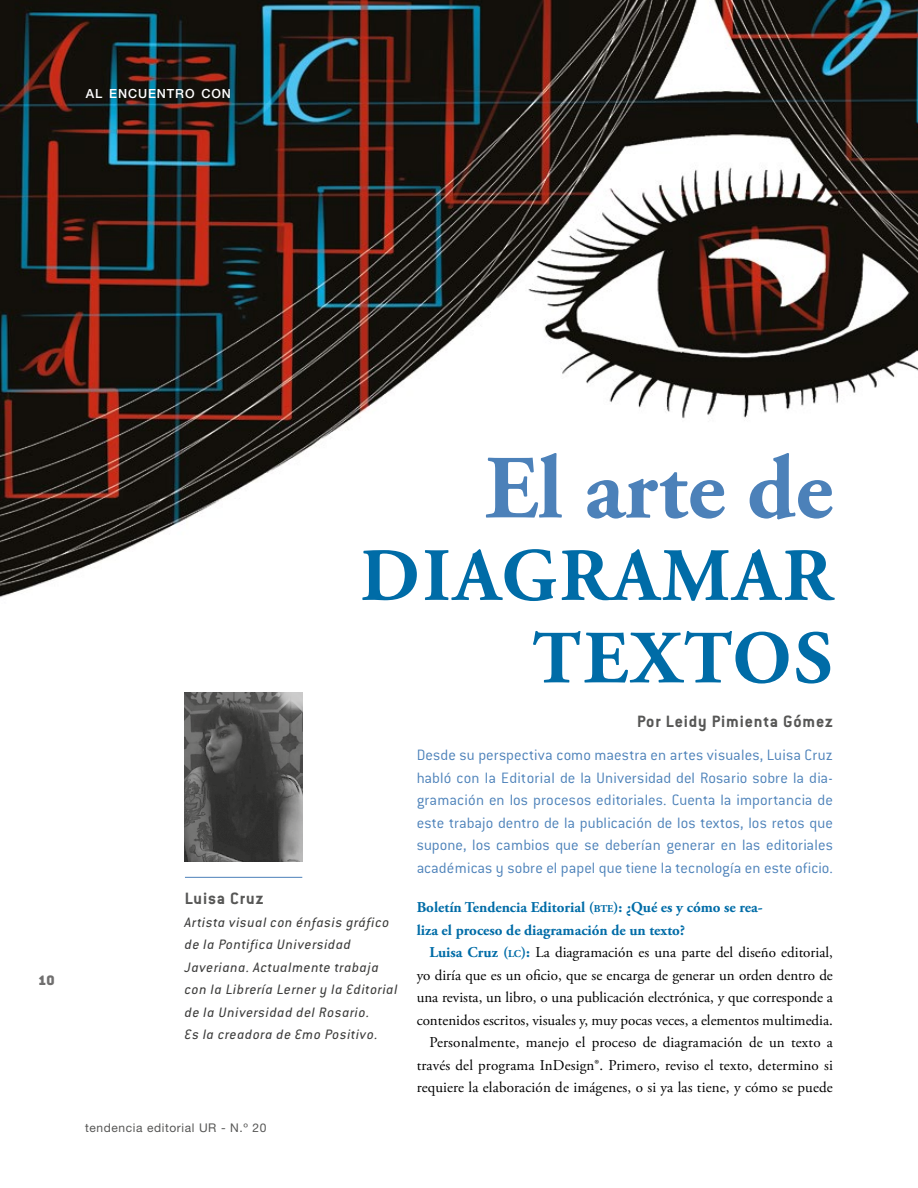
<style>
.page{position:relative;width:918px;height:1188px;background:#fff}
.page>*{position:absolute;margin:0;border:0;box-sizing:border-box;transform-origin:0 0}
.t1{font:700 90px "Adobe Garamond Pro";color:#4c81b9}
.t2{font:700 75px/82.5px "Adobe Garamond Pro";letter-spacing:.04em;color:#006ca7;text-align:right}
.t3{font:700 18px "Conduit ITC Std";letter-spacing:.05em;color:#575756}
.t4{font:300 16.5px/22.5px "Conduit ITC Std";letter-spacing:.005em;color:#4c81b9;text-align:justify}
.t5{font:15px/22.5px "Adobe Garamond Pro";color:#000;text-align:right}
.t6{font:italic 15px/22.5px "Conduit ITC Std";letter-spacing:.05em;color:#3c3c3b}
.t7{font:700 15px/22.5px "Adobe Garamond Pro";color:#006ca7}
.t8{font:900 15px "Conduit ITC Std";color:#706f6f}
.t9{font:500 12.6px "Helvetica Neue LT Std";letter-spacing:.07em;color:#fff}
.t10{font:12px "Helvetica Neue LT Std";letter-spacing:.05em;color:#575756}
.s1{font-size:10.5px}
.s2{font-weight:700;color:#006ca7}
.s3{font-weight:700;font-size:10.5px;color:#006ca7}
</style>
<div class="page">
<img style="left:0;top:0;width:918px;height:598px">
<img style="left:185px;top:693px;width:117px;height:169px">
<hr style="left:185px;top:877px;width:117px;height:1px;background:#4c81b9">
<p class="t9" style="left:86px;top:86px;width:147px">AL ENCUENTRO CON</p>
<p class="t8" style="left:38px;top:972px;width:18px">10</p>
<h1 class="t1" style="left:485px;top:436px;width:350px">El arte de</h1>
<h2 class="t2" style="left:360px;top:536px;width:474px">DIAGRAMAR<br>TEXTOS</h2>
<p class="t3" style="left:637px;top:711px;width:197px">Por Leidy Pimienta Gómez</p>
<p class="t3" style="left:185px;top:888px;width:80px">Luisa Cruz</p>
<p class="t6" style="left:185px;top:910px;width:214px">Artista visual con énfasis gráfico de la Pontifica Universidad<br>Javeriana. Actualmente trabaja con la Librería Lerner y la Editorial de la Universidad del Rosario.<br>Es la creadora de Emo Positivo.</p>
<p class="t10" style="left:85px;top:1121px;width:183px">tendencia editorial UR - N.º 20</p>
<p class="t4" style="left:417px;top:743px;width:418px">Desde su perspectiva como maestra en artes visuales, Luisa Cruz habló con la Editorial de la Universidad del Rosario sobre la dia&shy;gramación en los procesos editoriales. Cuenta la importancia de este trabajo dentro de la publicación de los textos, los retos que supone, los cambios que se deberían generar en las editoriales académicas y sobre el papel que tiene la tecnología en este oficio.</p>
<p class="t7" style="left:417px;top:896px;width:347px">Boletín Tendencia Editorial (<span class="s1">bte</span>): ¿Qué es y cómo se rea&shy;liza el proceso de diagramación de un texto?</p>
<p class="t5" style="left:417px;top:942px;width:418px"><span class="s2">Luisa Cruz (</span><span class="s3">lc</span><span class="s2">):</span> La diagramación es una parte del diseño editorial, yo diría que es un oficio, que se encarga de generar un orden dentro de una revista, un libro, o una publicación electrónica, y que corresponde a contenidos escritos, visuales y, muy pocas veces, a elementos multimedia.<br>Personalmente, manejo el proceso de diagramación de un texto a través del programa InDesign®. Primero, reviso el texto, determino si requiere la elaboración de imágenes, o si ya las tiene, y cómo se puede</p>
</div>
